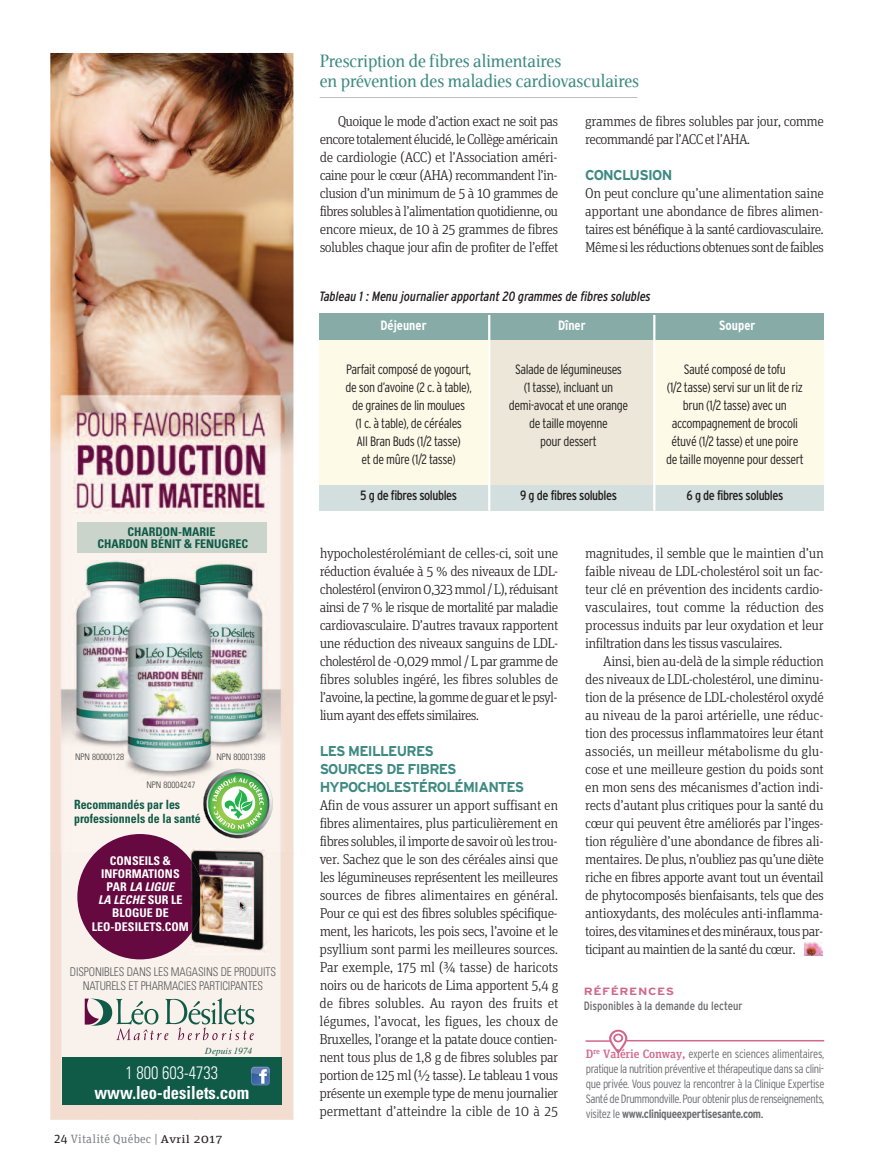
<style>
.page{position:relative;width:878px;height:1175px;background:#fff}
.page>*{position:absolute;margin:0;border:0;box-sizing:border-box;transform-origin:0 0}
.t1{font:18px/19.5px "Veritas";color:#3e8a83}
.t2{font:18px "Univers Condensed Bold+GUMNIN";color:#fff;scale:.92 1}
.t3{font:18px "Univers Condensed Light+IYTFCC";color:#fff;scale:.92 1}
.t4{font:300 14.25px/18px "Unit Slab OT";letter-spacing:-.04em;color:#231f20;text-align:justify}
.t5{font:700 14.25px/18px "Interstate";letter-spacing:-.05em;color:#3e8a83}
.t6{font:300 condensed 13.5px/18px "Interstate";letter-spacing:-.03em;color:#231f20;text-align:center}
.t7{font:italic condensed 13.5px "Interstate";color:#231f20}
.t8{font:condensed 13.5px "Interstate";letter-spacing:-.03em;color:#231f20}
.t9{font:700 condensed 13.5px "Interstate";color:#fff}
.t10{font:12.75px/13.5px "Univers Condensed Bold+GUMNIN";color:#105a48;scale:.93 1}
.t11{font:300 condensed 12px/15px "Interstate";letter-spacing:-.04em;color:#6c6d70;text-align:justify}
.t12{font:12px/13.5px "Univers Condensed Light+IYTFCC";letter-spacing:-.01em;color:#595959;text-align:center;scale:.94 1}
.t13{font:12px/13.2px "Univers Condensed Bold+GUMNIN";color:#fff;text-align:center}
.t14{font:12px/12px "Univers Condensed Bold+GUMNIN";color:#105a48;text-align:center}
.t15{font:condensed 12px "Interstate";color:#6c6d70}
.t16{font:12px "Unit Slab OT";letter-spacing:.015em;color:#808285}
.t17{font:12px/13.2px "Univers Condensed Bold Oblique+PIQNLP";color:#fff;text-align:center}
.t18{font:700 10.5px "Interstate";letter-spacing:.05em;color:#d1678a;scale:1.2 1}
.t19{font:9.3px "Times Italic+QGRROP";color:#105a48}
.t20{font:9px "Univers Condensed Light+IYTFCC";color:#404040}
.s1{font-family:"Univers Condensed Bold+GUMNIN"}
.s2{font-size:12.75px;color:#231f20}
.s3{font-size:11.25px;color:#231f20}
.s4{font-family:"Unit Slab OT";font-weight:500;font-stretch:normal;color:#d1678a}
.s5{font-weight:700}
.s6{font-weight:400}
</style>
<div class="page">
<div style="left:320px;top:478px;width:504px;height:32px;background:#d3dede"></div>
<div style="left:320px;top:314px;width:504px;height:32px;background:#87aca8"></div>
<div style="left:320px;top:340px;width:504px;height:144px;background:#fefae8"></div>
<div style="left:488px;top:340px;width:166px;height:144px;background:#ece7d8"></div>
<img style="left:50px;top:53px;width:243px;height:799px">
<img style="left:50px;top:852px;width:48px;height:267px">
<img style="left:148px;top:852px;width:48px;height:267px">
<img style="left:245px;top:852px;width:48px;height:267px">
<img style="left:98px;top:944px;width:50px;height:175px">
<img style="left:196px;top:954px;width:49px;height:165px">
<svg style="left:199px;top:768px;width:78px;height:74px;background:#b0cea7"></svg>
<svg style="left:85px;top:998px;width:169px;height:42px;background:#cececa"></svg>
<div style="left:62px;top:1058px;width:219px;height:46px;background:#105a48"></div>
<svg style="left:251px;top:1066px;width:19px;height:19px"></svg>
<div style="left:77px;top:523px;width:189px;height:29px;background:#cbd4cb"></div>
<div style="left:77px;top:834px;width:126px;height:125px;background:#650940;border-radius:50%"></div>
<img style="left:190px;top:848px;width:79px;height:106px">
<img style="left:190px;top:859px;width:13px;height:75px">
<hr style="left:319px;top:97px;width:318px;height:1px;background:#bcbdc0">
<img style="left:804px;top:942px;width:18px;height:13px">
<hr style="left:626px;top:1040px;width:198px;height:1px;background:#d1678a">
<svg style="left:585px;top:1029px;width:42px;height:24px"></svg>
<hr style="left:488px;top:315px;width:2px;height:196px;background:#fff">
<hr style="left:653px;top:315px;width:2px;height:196px;background:#fff">
<p class="t14" style="left:97px;top:527px;width:152px">CHARDON-MARIE<br>CHARDON BÉNIT &amp; FENUGREC</p>
<p class="t20" style="left:75px;top:753px;width:50px">NPN 80000128</p>
<p class="t20" style="left:216px;top:753px;width:50px">NPN 80001398</p>
<p class="t20" style="left:146px;top:781px;width:50px">NPN 80004247</p>
<p class="t10" style="left:74px;top:799px;width:137px">Recommandés par les professionnels de la santé</p>
<p class="t13" style="left:101px;top:854px;width:80px">CONSEILS &amp;<br>INFORMATIONS</p>
<p class="t17" style="left:98px;top:881px;width:85px"><span class="s1">PAR</span> LA LIGUE<br>LA LECHE <span class="s1">SUR LE</span></p>
<p class="t13" style="left:92px;top:907px;width:98px">BLOGUE DE<br>LEO-DESILETS.COM</p>
<p class="t12" style="left:70px;top:966px;width:221px">DISPONIBLES DANS LES MAGASINS DE PRODUITS<br>NATURELS ET PHARMACIES PARTICIPANTES</p>
<p class="t19" style="left:205px;top:1045px;width:49px">Depuis 1974</p>
<p class="t3" style="left:125px;top:1066px;width:102px">1 800 603-4733</p>
<p class="t2" style="left:94px;top:1085px;width:170px">www.leo-desilets.com</p>
<p class="t16" style="left:54px;top:1134px;width:170px"><span class="s2">24</span> Vitalité Québec | <span class="s3">Avril 2017</span></p>
<p class="t1" style="left:319px;top:53px;width:321px">Prescription de fibres alimentaires<br>en prévention des maladies cardiovasculaires</p>
<p class="t4" style="left:319px;top:114px;width:240px;text-indent:18px">Quoique le mode d’action exact ne soit pas encoretotalementélucidé,leCollègeaméricain de cardiologie (ACC) et l’Association améri&shy;caine pour le cœur (AHA) recommandent l’in&shy;clusion d’un minimum de 5 à 10 grammes de fibres solubles à l’alimentation quotidienne, ou encore mieux, de 10 à 25 grammes de fibres solubles chaque jour afin de profiter de l’effet</p>
<p class="t4" style="left:585px;top:114px;width:240px">grammes de fibres solubles par jour, comme recommandé par l’ACC et l’AHA.</p>
<p class="t5" style="left:585px;top:166px;width:89px">CONCLUSION</p>
<p class="t4" style="left:585px;top:186px;width:240px">On peut conclure qu’une alimentation saine apportant une abondance de fibres alimen&shy;taires est bénéfique à la santé cardiovasculaire.<br>Mêmesilesréductionsobtenuessontdefaibles</p>
<p class="t7" style="left:320px;top:288px;width:333px">Tableau 1 : Menu journalier apportant 20 grammes de fibres solubles</p>
<p class="t9" style="left:380px;top:318px;width:48px">Déjeuner</p>
<p class="t9" style="left:558px;top:318px;width:29px">Dîner</p>
<p class="t9" style="left:719px;top:318px;width:38px">Souper</p>
<p class="t6" style="left:345px;top:360px;width:128px">Parfait composé de yogourt, de son d’avoine (2 c. à table), de graines de lin moulues<br>(1 c. à table), de céréales<br>All Bran Buds (1/2 tasse)<br>et de mûre (1/2 tasse)</p>
<p class="t8" style="left:360px;top:487px;width:98px">5 g de fibres solubles</p>
<p class="t6" style="left:666px;top:360px;width:139px">Sauté composé de tofu<br>(1/2 tasse) servi sur un lit de riz brun (1/2 tasse) avec un accompagnement de brocoli étuvé (1/2 tasse) et une poire de taille moyenne pour dessert</p>
<p class="t8" style="left:686px;top:487px;width:98px">6 g de fibres solubles</p>
<p class="t6" style="left:509px;top:360px;width:121px">Salade de légumineuses<br>(1 tasse), incluant un demi-avocat et une orange de taille moyenne<br>pour dessert</p>
<p class="t8" style="left:520px;top:487px;width:98px">9 g de fibres solubles</p>
<p class="t4" style="left:320px;top:546px;width:240px">hypocholestérolémiant de celles-ci, soit une réduction évaluée à 5 % des niveaux de LDL&shy;cholestérol(environ0,323mmol/L),réduisant ainsi de 7 % le risque de mortalité par maladie cardiovasculaire. D’autres travaux rapportent une réduction des niveaux sanguins de LDL&shy;cholestérol de -0,029 mmol / L par gramme de fibres solubles ingéré, les fibres solubles de l’avoine,lapectine,lagommedeguaretlepsyl&shy;lium ayant des effets similaires.</p>
<p class="t5" style="left:320px;top:742px;width:206px">LES MEILLEURES<br>SOURCES DE FIBRES<br>HYPOCHOLESTÉROLÉMIANTES</p>
<p class="t4" style="left:319px;top:798px;width:240px">Afin de vous assurer un apport suffisant en fibres alimentaires, plus particulièrement en fibres solubles,ilimportedesavoiroùles trou&shy;ver. Sachez que le son des céréales ainsi que les légumineuses représentent les meilleures sources de fibres alimentaires en général.<br>Pour ce qui est des fibres solubles spécifique&shy;ment, les haricots, les pois secs, l’avoine et le psyllium sont parmi les meilleures sources.<br>Par exemple, 175 ml (¾ tasse) de haricots noirs ou de haricots de Lima apportent 5,4 g de fibres solubles. Au rayon des fruits et légumes, l’avocat, les figues, les choux de Bruxelles, l’orange et la patate douce contien&shy;nent tous plus de 1,8 g de fibres solubles par portion de 125 ml (½ tasse). Le tableau 1 vous présente un exemple type de menu journalier permettant d’atteindre la cible de 10 à 25</p>
<p class="t4" style="left:585px;top:546px;width:240px">magnitudes, il semble que le maintien d’un faible niveau de LDL-cholestérol soit un fac&shy;teur clé en prévention des incidents cardio&shy;vasculaires, tout comme la réduction des processus induits par leur oxydation et leur infiltration dans les tissus vasculaires.</p>
<p class="t4" style="left:585px;top:654px;width:240px;text-indent:18px">Ainsi, bien au-delà de la simple réduction des niveaux de LDL-cholestérol, une diminu&shy;tion de la présence de LDL-cholestérol oxydé au niveau de la paroi artérielle, une réduc&shy;tion des processus inflammatoires leur étant associés, un meilleur métabolisme du glu&shy;cose et une meilleure gestion du poids sont en mon sens des mécanismes d’action indi&shy;rects d’autant plus critiques pour la santé du cœur qui peuvent être améliorés par l’inges&shy;tion régulière d’une abondance de fibres ali&shy;mentaires. De plus, n’oubliez pas qu’une diète riche en fibres apporte avant tout un éventail de phytocomposés bienfaisants, tels que des antioxydants, des molécules anti-inflamma&shy;toires,desvitaminesetdesminéraux,touspar&shy;ticipant au maintien de la santé du cœur.</p>
<p class="t18" style="left:584px;top:985px;width:77px">RÉFÉRENCES</p>
<p class="t15" style="left:584px;top:999px;width:160px">Disponibles à la demande du lecteur</p>
<p class="t11" style="left:585px;top:1046px;width:240px"><span class="s4">D</span><sup>re</sup> <span class="s4">Valérie Conway,</span> experte en sciences alimentaires, pratique la nutrition préventive et thérapeutique dans sa clini&shy;que privée. Vous pouvez la rencontrer à la Clinique Expertise SantédeDrummondville.Pourobtenirplusde renseignements, visitez le <span class="s5">www.cliniqueexpertisesante.com</span><span class="s6">.</span></p>
</div>
